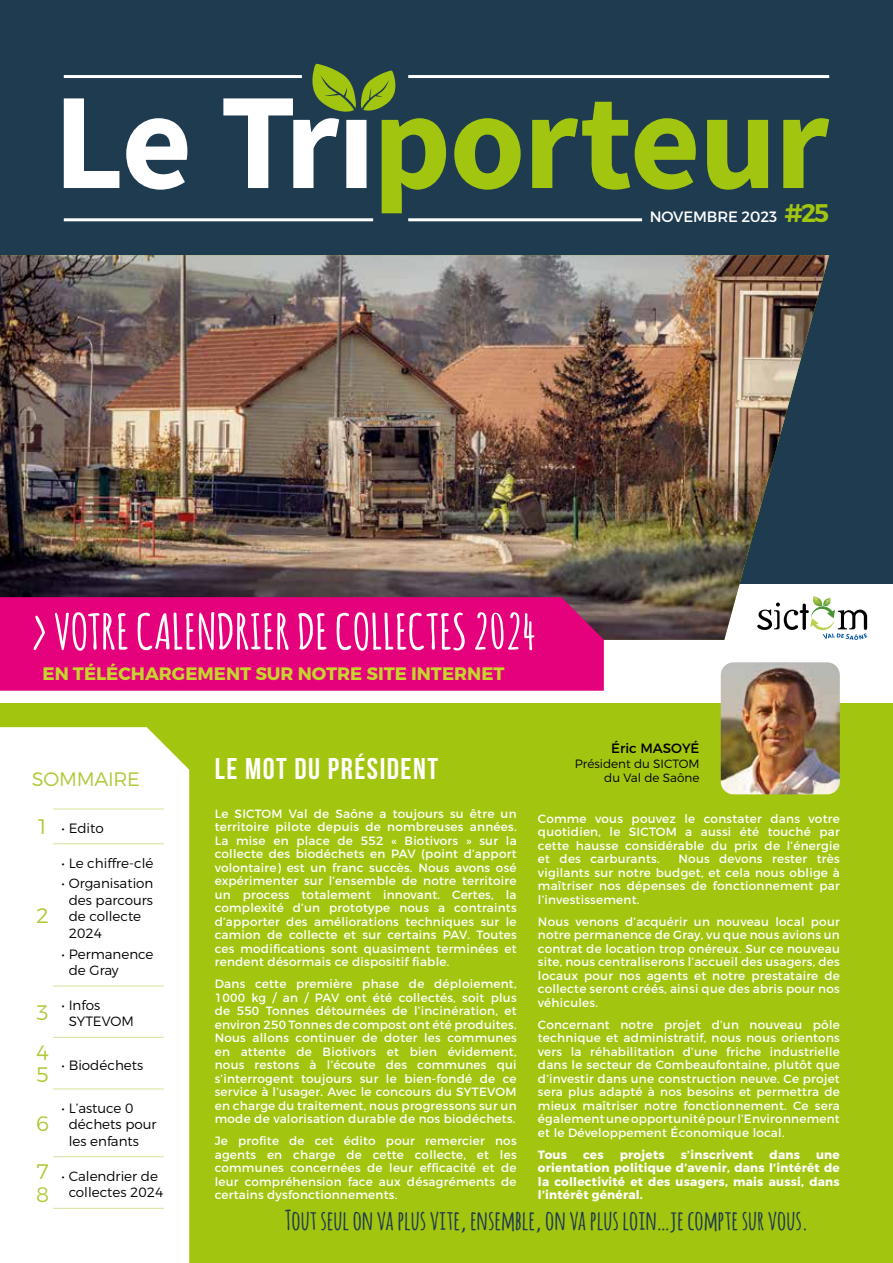
<style>
.page{position:relative;width:893px;height:1263px;background:#fff}
.page>*{position:absolute;margin:0;border:0;box-sizing:border-box;transform-origin:0 0}
.t1{font:700 48px "Amatic";letter-spacing:.02em;color:#fff;scale:1.1 1}
.t2{font:700 30px "Bebas Neue";letter-spacing:.05em;color:#fff}
.t3{font:700 27px "Amatic";letter-spacing:.02em;color:#1f3b4f}
.t4{font:300 21px/22.5px "Montserrat";color:#adca36}
.t5{font:300 19.5px "Montserrat";letter-spacing:-.015em;color:#adca36}
.t6{font:700 18px "Montserrat";color:#c7d42d}
.t7{font:15px "Montserrat";letter-spacing:-.01em;color:#fff}
.t8{font:300 13.5px/16.5px "Montserrat";color:#000}
.t9{font:13.5px "Montserrat";color:#000}
.t10{font:12px/13.5px "Montserrat";letter-spacing:.02em;color:#fff;text-align:justify}
.t11{font:700 12px/13.5px "Montserrat";letter-spacing:.02em;color:#fff;text-align:justify}
.t12{font:300 12px/14.4px "Montserrat";color:#000;text-align:right}
.s1{font-weight:600;font-size:25.5px;color:#a2c510}
.s2{font-size:21px;color:#adca36}
</style>
<div class="page">
<div style="left:0;top:703px;width:893px;height:560px;background:#a2c510"></div>
<div style="left:0;top:727px;width:189px;height:536px;background:#fff"></div>
<hr style="left:53px;top:809px;width:111px;height:1px;background:#d4e29a">
<hr style="left:53px;top:843px;width:111px;height:1px;background:#d4e29a">
<hr style="left:53px;top:986px;width:111px;height:1px;background:#d4e29a">
<hr style="left:53px;top:1037px;width:111px;height:1px;background:#d4e29a">
<hr style="left:53px;top:1088px;width:111px;height:1px;background:#d4e29a">
<hr style="left:53px;top:1156px;width:111px;height:1px;background:#d4e29a">
<hr style="left:53px;top:1208px;width:111px;height:1px;background:#d4e29a">
<div style="left:0;top:0;width:893px;height:584px;background:#1f3b4f"></div>
<img style="left:0;top:255px;width:829px;height:385px">
<hr style="left:408px;top:75px;width:421px;height:3px;background:#fff">
<hr style="left:408px;top:218px;width:234px;height:3px;background:#fff">
<hr style="left:64px;top:218px;width:309px;height:3px;background:#fff">
<svg style="left:64px;top:64px;width:332px;height:126px"></svg>
<svg style="left:382px;top:102px;width:447px;height:111px"></svg>
<svg style="left:757px;top:596px;width:110px;height:44px"></svg>
<div style="left:0;top:597px;width:604px;height:94px;background:#e5007c"></div>
<img style="left:721px;top:662px;width:119px;height:132px">
<p class="t7" style="left:650px;top:207px;width:181px">NOVEMBRE 2023 <span class="s1">#25</span></p>
<h1 class="t1" style="left:32px;top:597px;width:459px">&gt; VOTRE CALENDRIER DE COLLECTES 2024</h1>
<h3 class="t6" style="left:43px;top:662px;width:464px">EN TÉLÉCHARGEMENT SUR NOTRE SITE INTERNET</h3>
<h3 class="t5" style="left:32px;top:767px;width:109px">SOMMAIRE</h3>
<p class="t8" style="left:36px;top:820px;width:69px"><span class="s2">1</span> • Edito</p>
<h3 class="t4" style="left:36px;top:904px;width:14px">2</h3>
<p class="t8" style="left:62px;top:854px;width:93px">• Le chiffre-clé</p>
<p class="t8" style="left:69px;top:875px;width:86px;text-indent:-7px">• Organisation des parcours de collecte<br>2024</p>
<p class="t8" style="left:69px;top:945px;width:86px;text-indent:-7px">• Permanence de Gray</p>
<h3 class="t4" style="left:36px;top:1001px;width:14px">3</h3>
<p class="t8" style="left:69px;top:997px;width:67px;text-indent:-7px">• Infos<br>SYTEVOM</p>
<h3 class="t4" style="left:36px;top:1041px;width:14px">4<br>5</h3>
<p class="t8" style="left:62px;top:1056px;width:83px">• Biodéchets</p>
<h3 class="t4" style="left:36px;top:1112px;width:14px">6</h3>
<p class="t8" style="left:69px;top:1099px;width:89px;text-indent:-7px">• L’astuce 0 déchets pour les enfants</p>
<h3 class="t4" style="left:36px;top:1160px;width:14px">7<br>8</h3>
<p class="t8" style="left:62px;top:1167px;width:103px;text-align:center">• Calendrier de collectes 2024</p>
<h2 class="t2" style="left:215px;top:752px;width:225px">LE MOT DU PRÉSIDENT</h2>
<p class="t10" style="left:215px;top:806px;width:303px">Le SICTOM Val de Saône a toujours su être un territoire pilote depuis de nombreuses années.<br>La mise en place de 552 « Biotivors » sur la collecte des biodéchets en PAV (point d’apport volontaire) est un franc succès. Nous avons osé expérimenter sur l’ensemble de notre territoire un process totalement innovant. Certes, la complexité d’un prototype nous a contraints d’apporter des améliorations techniques sur le camion de collecte et sur certains PAV. Toutes ces modifications sont quasiment terminées et rendent désormais ce dispositif fiable.</p>
<p class="t10" style="left:215px;top:977px;width:303px">Dans cette première phase de déploiement, 1000 kg / an / PAV ont été collectés, soit plus de 550 Tonnes détournées de l’incinération, et environ 250 Tonnes de compost ont été produites.<br>Nous allons continuer de doter les communes en attente de Biotivors et bien évidement, nous restons à l’écoute des communes qui s’interrogent toujours sur le bien-fondé de ce service à l’usager. Avec le concours du SYTEVOM en charge du traitement, nous progressons sur un mode de valorisation durable de nos biodéchets.</p>
<p class="t10" style="left:215px;top:1134px;width:303px">Je profite de cet édito pour remercier nos agents en charge de cette collecte, et les communes concernées de leur efficacité et de leur compréhension face aux désagréments de certains dysfonctionnements.</p>
<p class="t9" style="left:611px;top:740px;width:90px">Éric MASOYÉ</p>
<p class="t12" style="left:575px;top:756px;width:126px">Président du SICTOM du Val de Saône</p>
<p class="t10" style="left:538px;top:811px;width:303px">Comme vous pouvez le constater dans votre quotidien, le SICTOM a aussi été touché par cette hausse considérable du prix de l’énergie et des carburants.</p>
<p class="t10" style="left:538px;top:852px;width:303px;text-indent:141px">Nous devons rester très vigilants sur notre budget, et cela nous oblige à maîtriser nos dépenses de fonctionnement par l’investissement.</p>
<p class="t10" style="left:538px;top:915px;width:303px">Nous venons d’acquérir un nouveau local pour notre permanence de Gray, vu que nous avions un contrat de location trop onéreux. Sur ce nouveau site, nous centraliserons l’accueil des usagers, des locaux pour nos agents et notre prestataire de collecte seront créés, ainsi que des abris pour nos véhicules.</p>
<p class="t10" style="left:538px;top:1018px;width:303px">Concernant notre projet d’un nouveau pôle technique et administratif, nous nous orientons vers la réhabilitation d’une friche industrielle dans le secteur de Combeaufontaine, plutôt que d’investir dans une construction neuve. Ce projet sera plus adapté à nos besoins et permettra de mieux maîtriser notre fonctionnement. Ce sera également une opportunité pour l’Environnement et le Développement Économique local.</p>
<p class="t11" style="left:538px;top:1148px;width:31px">Tous</p>
<p class="t11" style="left:583px;top:1148px;width:22px">ces</p>
<p class="t11" style="left:620px;top:1148px;width:47px">projets</p>
<p class="t11" style="left:681px;top:1148px;width:74px">s’inscrivent</p>
<p class="t11" style="left:769px;top:1148px;width:32px">dans</p>
<p class="t11" style="left:538px;top:1148px;width:303px;text-indent:278px">une orientation politique d’avenir, dans l’intérêt de la collectivité et des usagers, mais aussi, dans l’intérêt général.</p>
<h3 class="t3" style="left:285px;top:1201px;width:524px">Tout seul on va plus vite, ensemble, on va plus loin…je compte sur vous.</h3>
</div>
